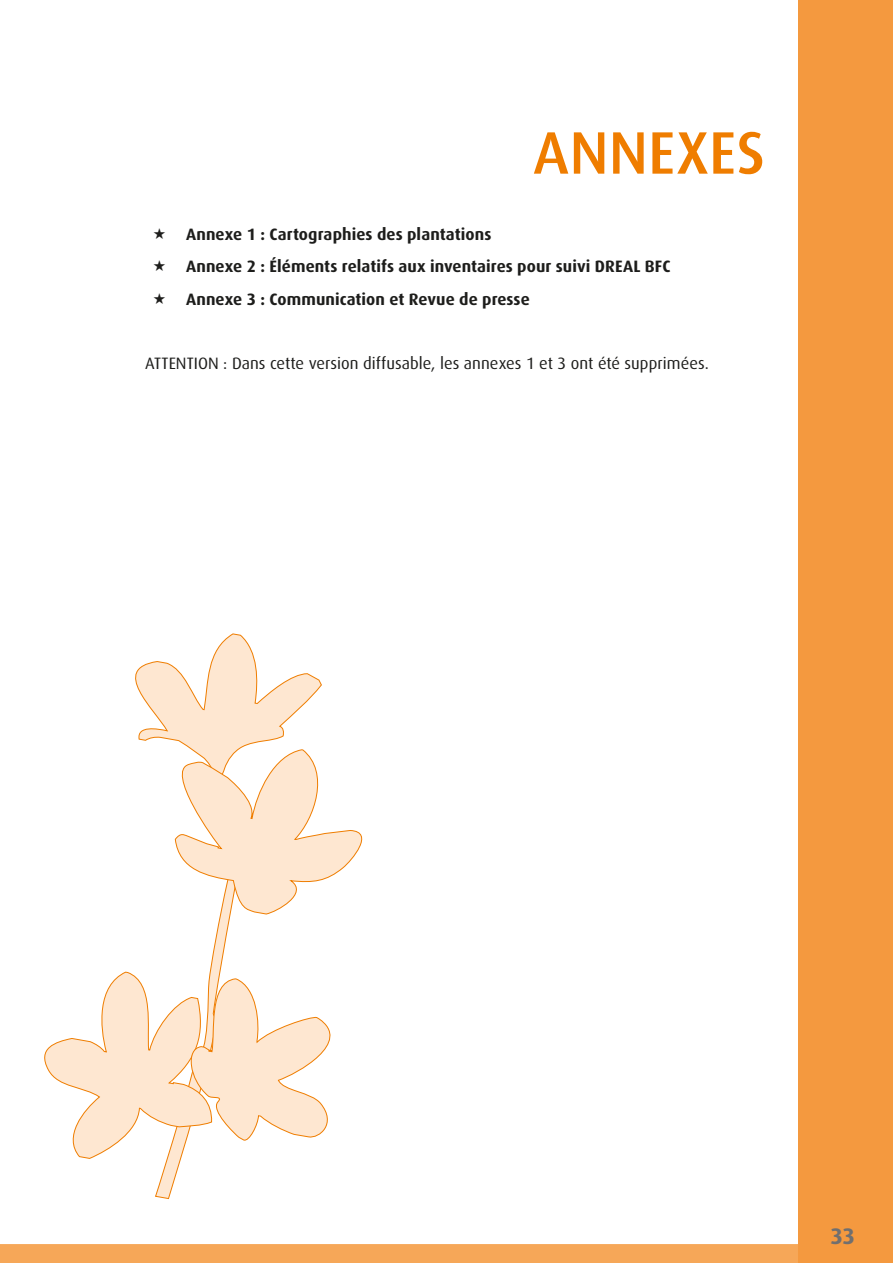
<style>
.page{position:relative;width:893px;height:1263px;background:#fff}
.page>*{position:absolute;margin:0;border:0;box-sizing:border-box;transform-origin:0 0}
.t1{font:500 60px "Dax OT";letter-spacing:.005em;color:#ef7d00}
.t2{font:700 22.5px "Dax OT";color:#706f6f}
.t3{font:700 16.5px/32.2px "Dax OT";letter-spacing:.005em;color:#1d1d1b}
.t4{font:16.5px "Dax OT";color:#1d1d1b}
</style>
<div class="page">
<div style="left:0;top:1244px;width:798px;height:19px;background:#f6a758"></div>
<div style="left:798px;top:0;width:95px;height:1263px;background:#f4993f"></div>
<svg style="left:44px;top:633px;width:319px;height:566px"></svg>
<h1 class="t1" style="left:533px;top:119px;width:233px">ANNEXES</h1>
<p class="t3" style="left:186px;top:218px;width:486px">Annexe 1 : Cartographies des plantations<br>Annexe 2 : Éléments relatifs aux inventaires pour suivi DREAL BFC<br>Annexe 3 : Communication et Revue de presse</p>
<p class="t4" style="left:145px;top:354px;width:565px">ATTENTION : Dans cette version diffusable, les annexes 1 et 3 ont été supprimées.</p>
<h2 class="t2" style="left:831px;top:1223px;width:26px">33</h2>
</div>
